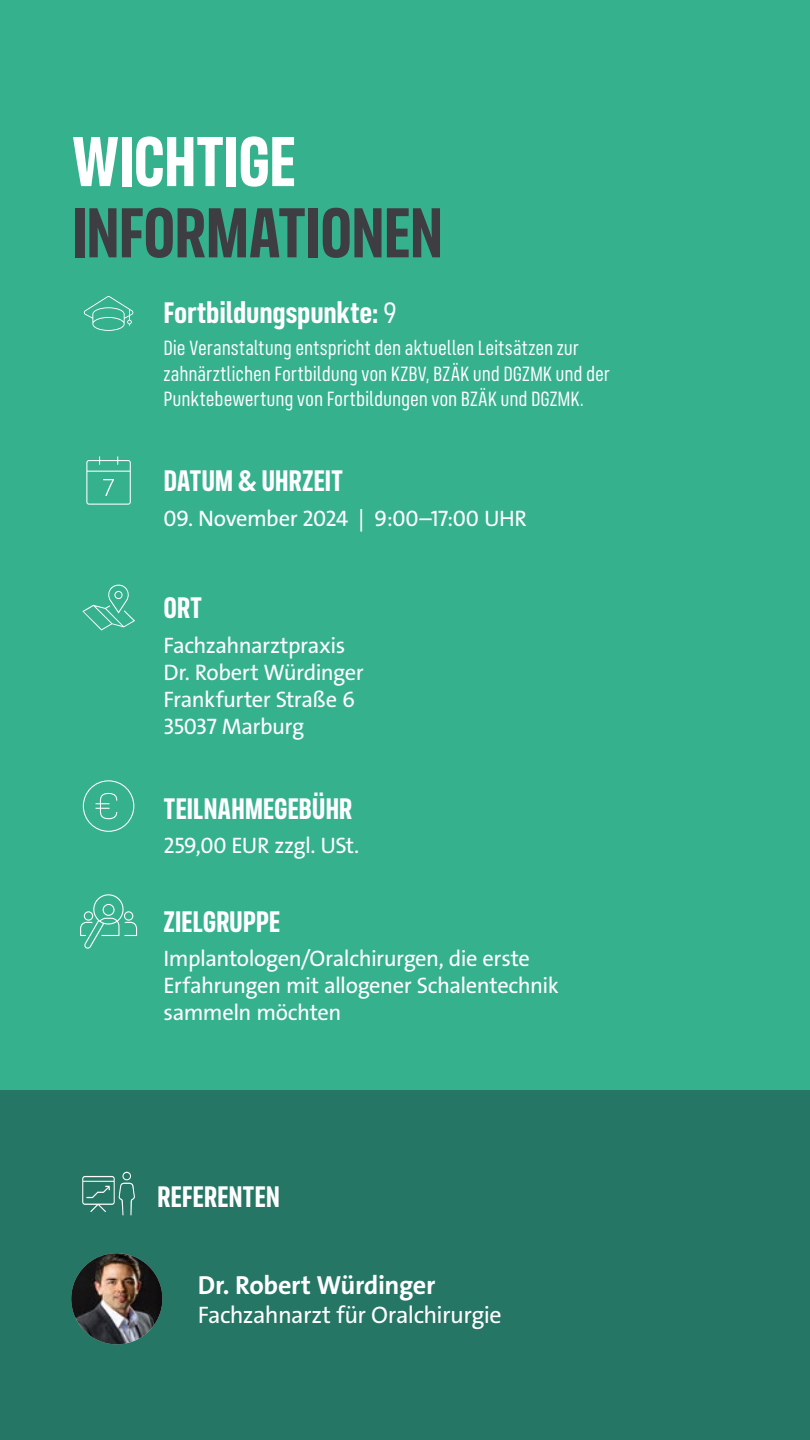
<style>
.page{position:relative;width:810px;height:1440px;background:#fff}
.page>*{position:absolute;margin:0;border:0;box-sizing:border-box;transform-origin:0 0}
.t1{font:700 71.25px "FS Industrie Cd";letter-spacing:-.02em;color:#3d3d42}
.t2{font:700 71.25px "FS Industrie Cd";letter-spacing:-.02em;color:#fff}
.t3{font:700 30px "FS Industrie Cd";letter-spacing:-.01em;color:#fff}
.t4{font:26.25px "The Sans LP7 Bld";letter-spacing:-.015em;color:#fff}
.t5{font:24px "The Sans LP5 Plain";letter-spacing:-.025em;color:#fff}
.t6{font:22.5px/27px "The Sans LP5 Plain";letter-spacing:-.025em;color:#fff}
.t7{font:21px/25.2px "FS Industrie Cd";letter-spacing:-.005em;color:#fff}
.s1{font-weight:400}
</style>
<div class="page">
<div style="left:0;top:0;width:810px;height:1106px;background:#36b18e"></div>
<div style="left:0;top:1090px;width:810px;height:350px;background:#257664"></div>
<svg style="left:84px;top:296px;width:49px;height:35px"></svg>
<svg style="left:82px;top:585px;width:53px;height:46px"></svg>
<div style="left:83px;top:780px;width:51px;height:52px;border:1px solid #fff;border-radius:50%"></div>
<svg style="left:96px;top:792px;width:22px;height:28px"></svg>
<svg style="left:80px;top:894px;width:57px;height:55px"></svg>
<svg style="left:86px;top:456px;width:45px;height:49px"></svg>
<svg style="left:82px;top:1172px;width:53px;height:43px"></svg>
<img style="left:71px;top:1253px;width:91px;height:91px;border-radius:46px">
<h1 class="t2" style="left:71px;top:118px;width:226px">WICHTIGE</h1>
<h1 class="t1" style="left:71px;top:189px;width:374px">INFORMATIONEN</h1>
<h2 class="t3" style="left:163px;top:294px;width:234px">Fortbildungspunkte: <span class="s1">9</span></h2>
<p class="t7" style="left:163px;top:336px;width:448px">Die Veranstaltung entspricht den aktuellen Leitsätzen zur zahnärztlichen Fortbildung von KZBV, BZÄK und DGZMK und der<br>Punktebewertung von Fortbildungen von BZÄK und DGZMK.</p>
<h2 class="t3" style="left:163px;top:462px;width:181px">DATUM &amp; UHRZEIT</h2>
<p class="t6" style="left:163px;top:505px;width:365px">09. November 2024 | 9:00–17:00 UHR</p>
<h2 class="t3" style="left:163px;top:590px;width:40px">ORT</h2>
<p class="t6" style="left:163px;top:632px;width:202px">Fachzahnarztpraxis<br>Dr. Robert Würdinger<br>Frankfurter Straße 6<br>35037 Marburg</p>
<h2 class="t3" style="left:163px;top:790px;width:190px">TEILNAHMEGEBÜHR</h2>
<p class="t6" style="left:163px;top:832px;width:197px">259,00 EUR zzgl. USt.</p>
<h2 class="t3" style="left:163px;top:903px;width:118px">ZIELGRUPPE</h2>
<p class="t6" style="left:163px;top:945px;width:397px">Implantologen/Oralchirurgen, die erste<br>Erfahrungen mit allogener Schalentechnik sammeln möchten</p>
<h2 class="t3" style="left:157px;top:1178px;width:124px">REFERENTEN</h2>
<p class="t4" style="left:198px;top:1268px;width:239px">Dr. Robert Würdinger</p>
<p class="t5" style="left:198px;top:1299px;width:306px">Fachzahnarzt für Oralchirurgie</p>
</div>
